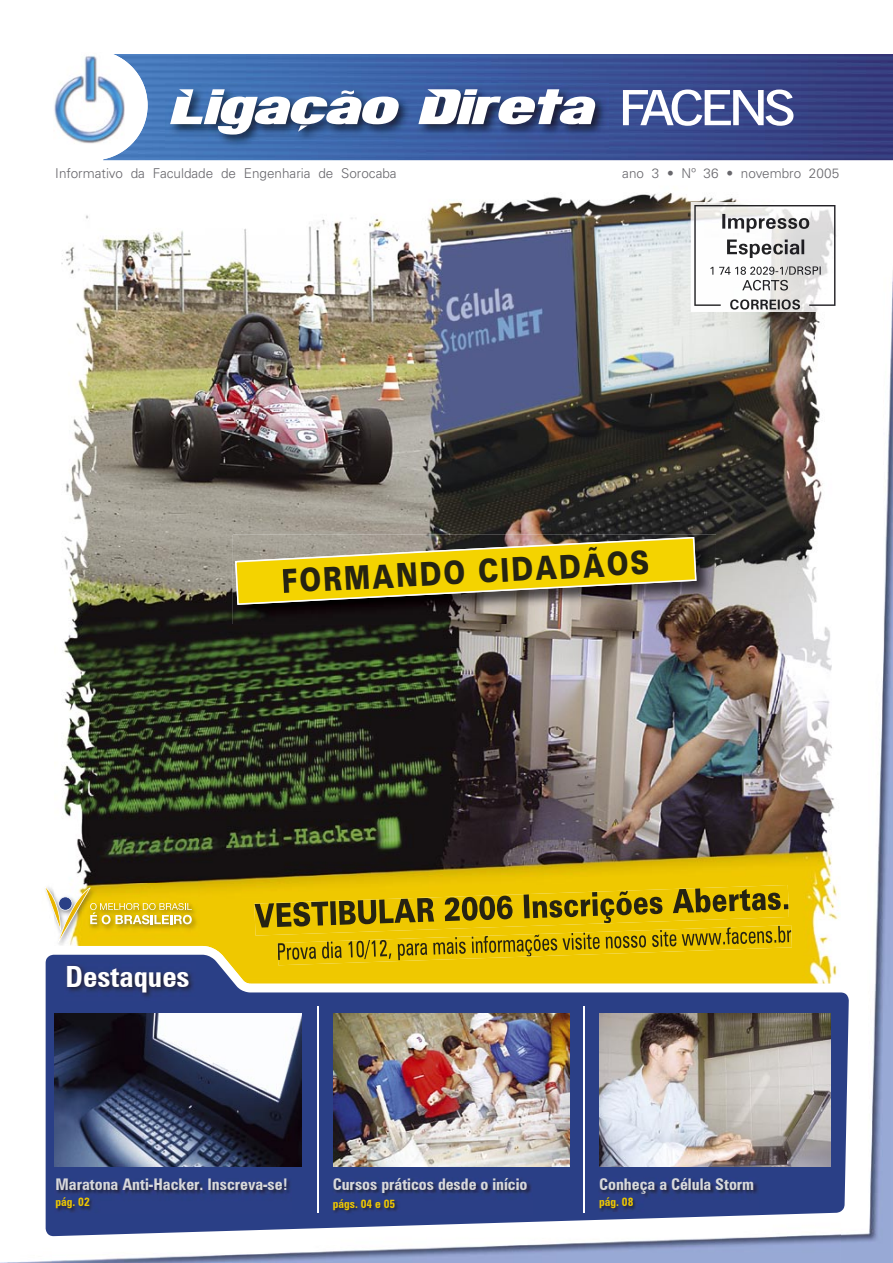
<style>
.page{position:relative;width:893px;height:1263px;background:#fff}
.page>*{position:absolute;margin:0;border:0;box-sizing:border-box;transform-origin:0 0}
.t1{font:900 33px "Zurich BT";color:#252312;scale:.8 1}
.t2{font:700 condensed 29.25px "Zurich BT";color:#fff}
.t3{font:700 condensed 16.05px "Zurich BT";color:#d8d9db}
.t4{font:300 13.5px "Univers";color:#68676c}
.t5{font:700 condensed 11.7px "Zurich BT";color:#efc800}
</style>
<div class="page">
<img style="left:841px;top:272px;width:52px;height:991px">
<img style="left:52px;top:1245px;width:789px;height:18px">
<img style="left:61px;top:192px;width:779px;height:754px">
<img style="left:103px;top:54px;width:790px;height:106px">
<div style="left:37px;top:50px;width:111px;height:110px;background:#fff;border-radius:50%"></div>
<img style="left:54px;top:54px;width:71px;height:90px">
<img style="left:165px;top:84px;width:444px;height:65px">
<svg style="left:170px;top:89px;width:425px;height:46px"></svg>
<svg style="left:623px;top:90px;width:170px;height:36px"></svg>
<img style="left:691px;top:202px;width:148px;height:110px">
<img style="left:694px;top:205px;width:141px;height:101px">
<img style="left:722px;top:214px;width:87px;height:18px">
<img style="left:727px;top:239px;width:77px;height:19px">
<img style="left:710px;top:266px;width:111px;height:9px">
<img style="left:742px;top:280px;width:46px;height:11px">
<img style="left:730px;top:299px;width:70px;height:11px">
<img style="left:58px;top:883px;width:141px;height:63px">
<svg style="left:45px;top:886px;width:147px;height:56px;background:#e4ca46"></svg>
<svg style="left:45px;top:946px;width:812px;height:299px;fill:#2a3f86"></svg>
<img style="left:65px;top:963px;width:131px;height:37px">
<hr style="left:317px;top:1006px;width:1px;height:207px;background:#fff">
<hr style="left:583px;top:1006px;width:2px;height:207px;background:#fff">
<img style="left:55px;top:1178px;width:237px;height:35px">
<img style="left:54px;top:1014px;width:248px;height:152px">
<img style="left:598px;top:1177px;width:160px;height:36px">
<img style="left:332px;top:1177px;width:200px;height:38px">
<img style="left:333px;top:1014px;width:236px;height:152px">
<img style="left:599px;top:1014px;width:232px;height:152px">
<img style="left:254px;top:885px;width:535px;height:50px">
<img style="left:278px;top:925px;width:514px;height:40px">
<img style="left:233px;top:535px;width:483px;height:89px">
<svg style="left:235px;top:537px;width:461px;height:68px;background:#c4ae2f"></svg>
<p class="t4" style="left:55px;top:165px;width:343px">Informativo da Faculdade de Engenharia de Sorocaba</p>
<p class="t4" style="left:622px;top:165px;width:218px">ano 3 • Nº 36 • novembro 2005</p>
<h1 class="t1" style="left:280px;top:562px;width:462px;rotate:-3deg">FORMANDO CIDADÃOS</h1>
<h2 class="t2" style="left:65px;top:959px;width:126px">Destaques</h2>
<p class="t3" style="left:55px;top:1175px;width:234px">Maratona Anti-Hacker. Inscreva-se!</p>
<p class="t5" style="left:55px;top:1195px;width:36px">pág. 02</p>
<p class="t3" style="left:333px;top:1175px;width:196px">Cursos práticos desde o início</p>
<p class="t5" style="left:333px;top:1196px;width:64px">págs. 04 e 05</p>
<p class="t3" style="left:599px;top:1175px;width:157px">Conheça a Célula Storm</p>
<p class="t5" style="left:599px;top:1195px;width:36px">pág. 08</p>
</div>
